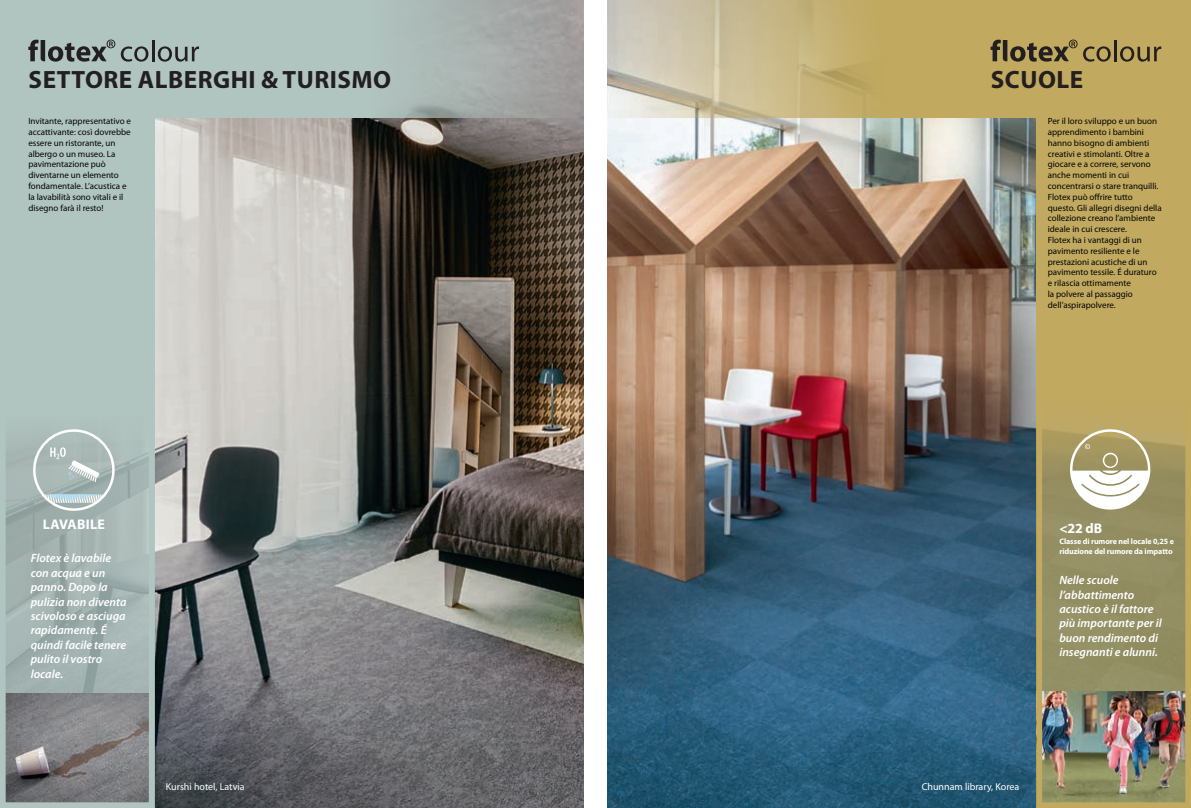
<style>
.page{position:relative;width:1191px;height:808px;background:#fff}
.page>*{position:absolute;margin:0;border:0;box-sizing:border-box;transform-origin:0 0}
.t1{font:700 25.1px "Myriad Pro";letter-spacing:.02em;color:#231f20}
.t2{font:700 14px "Myriad Pro";letter-spacing:.02em;color:#fff}
.t3{font:italic 600 12px/14.4px "Myriad Pro";color:#fff}
.t4{font:10px "Myriad Pro";color:#fff}
.t5{font:9px/10.8px "Myriad Pro";color:#020405}
.t6{font:700 8px/9.6px "Myriad Pro";letter-spacing:-.01em;color:#fff}
</style>
<div class="page">
<img style="left:154px;top:117px;width:430px;height:691px">
<img style="left:607px;top:117px;width:429px;height:691px">
<div style="left:144px;top:0;width:451px;height:117px;background:linear-gradient(to right,#b4cfca,#a3a3a2)"></div>
<div style="left:0;top:0;width:154px;height:476px;background:#b0c4c0"></div>
<svg style="left:7px;top:429px;width:140px;height:264px;background:#a3b3b0"></svg>
<div style="left:1036px;top:406px;width:153px;height:402px;background:#938f63"></div>
<svg style="left:607px;top:0;width:429px;height:117px;background:#c6b581"></svg>
<div style="left:1036px;top:0;width:155px;height:486px;background:#c1a95f"></div>
<img style="left:7px;top:693px;width:140px;height:108px">
<div style="left:0;top:360px;width:154px;height:448px;border:6px solid #b0c4c0"></div>
<img style="left:1043px;top:692px;width:141px;height:109px">
<div style="left:584px;top:0;width:23px;height:808px;background:#fff"></div>
<div style="left:1036px;top:360px;width:155px;height:448px;border:6px solid #c1a95f"></div>
<svg style="left:990px;top:40px;width:87px;height:22px"></svg>
<svg style="left:1083px;top:46px;width:27px;height:16px"></svg>
<hr style="left:1114px;top:40px;width:2px;height:21px;background:#231f20">
<svg style="left:1120px;top:46px;width:41px;height:16px"></svg>
<svg style="left:28px;top:40px;width:87px;height:22px"></svg>
<svg style="left:121px;top:46px;width:27px;height:16px"></svg>
<hr style="left:152px;top:40px;width:2px;height:21px;background:#231f20">
<svg style="left:158px;top:46px;width:41px;height:16px"></svg>
<svg style="left:40px;top:494px;width:68px;height:9px"></svg>
<svg style="left:50px;top:447px;width:49px;height:35px"></svg>
<div style="left:33px;top:429px;width:82px;height:82px;border:3px solid #fff;border-radius:50%"></div>
<svg style="left:1071px;top:444px;width:78px;height:63px;background:#cbc5aa"></svg>
<div style="left:1070px;top:429px;width:80px;height:81px;border:2px solid #fff;border-radius:50%"></div>
<h1 class="t1" style="left:29px;top:63px;width:364px">SETTORE ALBERGHI &amp; TURISMO</h1>
<h1 class="t1" style="left:990px;top:63px;width:94px">SCUOLE</h1>
<p class="t5" style="left:28px;top:116px;width:104px">Invitante, rappresentativo e accattivante: così dovrebbe essere un ristorante, un albergo o un museo. La pavimentazione può diventarne un elemento fondamentale. L’acustica e la lavabilità sono vitali e il disegno farà il resto!</p>
<p class="t5" style="left:1047px;top:116px;width:115px">Per il loro sviluppo e un buon apprendimento i bambini hanno bisogno di ambienti creativi e stimolanti. Oltre a giocare e a correre, servono anche momenti in cui concentrarsi o stare tranquilli.<br>Flotex può offrire tutto questo. Gli allegri disegni della collezione creano l’ambiente ideale in cui crescere.<br>Flotex ha i vantaggi di un pavimento resiliente e le prestazioni acustiche di un pavimento tessile. É duraturo e rilascia ottimamente<br>la polvere al passaggio dell’aspirapolvere.</p>
<h2 class="t2" style="left:43px;top:515px;width:63px">LAVABILE</h2>
<h3 class="t3" style="left:31px;top:551px;width:97px">Flotex è lavabile con acqua e un panno. Dopo la pulizia non diventa scivoloso e asciuga rapidamente. É quindi facile tenere pulito il vostro locale.</h3>
<h2 class="t2" style="left:1059px;top:519px;width:44px">&lt;22 dB</h2>
<p class="t6" style="left:1059px;top:536px;width:116px">Classe di rumore nel locale 0,25 e riduzione del rumore da impatto</p>
<h3 class="t3" style="left:1059px;top:573px;width:104px">Nelle scuole l’abbattimento acustico è il fattore più importante per il buon rendimento di insegnanti e alunni.</h3>
<p class="t4" style="left:166px;top:780px;width:80px">Kurshi hotel, Latvia</p>
<p class="t4" style="left:921px;top:780px;width:99px">Chunnam library, Korea</p>
</div>
